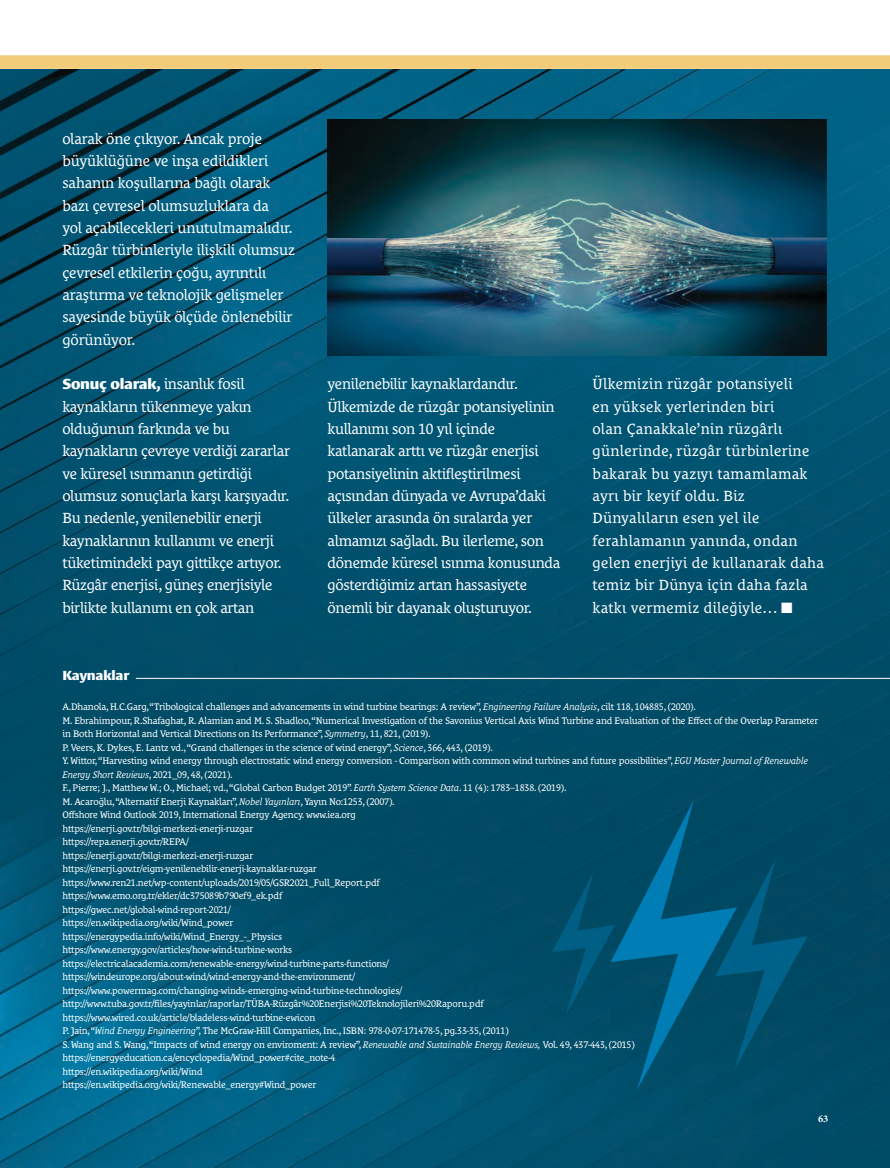
<style>
.page{position:relative;width:890px;height:1168px;background:#fff}
.page>*{position:absolute;margin:0;border:0;box-sizing:border-box;transform-origin:0 0}
.t1{font:15px/22.4px "Le Monde Courrier Pro";letter-spacing:-.02em;color:#fff}
.t2{font:15px/22.4px "Le Monde Courrier Pro";letter-spacing:.02em;color:#fff}
.t3{font:700 expanded 13.5px "Le Monde Sans Pro";letter-spacing:-.02em;color:#fff}
.t4{font:700 10.35px "Minion Pro";color:#fff}
.t5{font:9.75px/13.5px "Le Monde Courrier Pro";letter-spacing:-.02em;color:#fff}
.s1{font-family:"Le Monde Sans Pro";font-weight:700;font-stretch:expanded}
.s2{font-style:italic}
</style>
<div class="page">
<img style="left:0;top:69px;width:889px;height:1098px">
<hr style="left:136px;top:677px;width:753px;height:1px;background:#fff">
<img style="left:327px;top:119px;width:499px;height:236px">
<svg style="left:552px;top:799px;width:255px;height:291px;background:#005170"></svg>
<div style="left:0;top:55px;width:889px;height:14px;background:#f2cc79"></div>
<p class="t1" style="left:62px;top:125px;width:234px">olarak öne çıkıyor. Ancak proje büyüklüğüne ve inşa edildikleri sahanın koşullarına bağlı olarak bazı çevresel olumsuzluklara da<br>yol açabilecekleri unutulmamalıdır.<br>Rüzgâr türbinleriyle ilişkili olumsuz çevresel etkilerin çoğu, ayrıntılı araştırma ve teknolojik gelişmeler sayesinde büyük ölçüde önlenebilir görünüyor.</p>
<p class="t1" style="left:62px;top:371px;width:229px"><span class="s1">Sonuç olarak,</span> insanlık fosil kaynakların tükenmeye yakın olduğunun farkında ve bu kaynakların çevreye verdiği zararlar ve küresel ısınmanın getirdiği olumsuz sonuçlarla karşı karşıyadır.<br>Bu nedenle, yenilenebilir enerji kaynaklarının kullanımı ve enerji tüketimindeki payı gittikçe artıyor.<br>Rüzgâr enerjisi, güneş enerjisiyle birlikte kullanımı en çok artan</p>
<p class="t1" style="left:327px;top:371px;width:234px">yenilenebilir kaynaklardandır.<br>Ülkemizde de rüzgâr potansiyelinin kullanımı son 10 yıl içinde katlanarak arttı ve rüzgâr enerjisi potansiyelinin aktifleştirilmesi açısından dünyada ve Avrupa’daki ülkeler arasında ön sıralarda yer almamızı sağladı. Bu ilerleme, son dönemde küresel ısınma konusunda gösterdiğimiz artan hassasiyete önemli bir dayanak oluşturuyor.</p>
<p class="t2" style="left:592px;top:371px;width:233px">Ülkemizin rüzgâr potansiyeli<br>en yüksek yerlerinden biri<br>olan Çanakkale’nin rüzgârlı günlerinde, rüzgâr türbinlerine bakarak bu yazıyı tamamlamak ayrı bir keyif oldu. Biz<br>Dünyalıların esen yel ile ferahlamanın yanında, ondan gelen enerjiyi de kullanarak daha temiz bir Dünya için daha fazla katkı vermemiz dileğiyle… ■</p>
<h2 class="t3" style="left:62px;top:665px;width:69px">Kaynaklar</h2>
<p class="t5" style="left:62px;top:698px;width:757px">A.Dhanola, H.C.Garg, “Tribological challenges and advancements in wind turbine bearings: A review”, <span class="s2">Engineering Failure Analysis</span>, cilt 118, 104885, (2020).<br>M. Ebrahimpour, R.Shafaghat, R. Alamian and M. S. Shadloo, “Numerical Investigation of the Savonius Vertical Axis Wind Turbine and Evaluation of the Effect of the Overlap Parameter in Both Horizontal and Vertical Directions on Its Performance”, <span class="s2">Symmetry</span>, 11, 821, (2019).<br>P. Veers, K. Dykes, E. Lantz vd., “Grand challenges in the science of wind energy”, <span class="s2">Science</span>, 366, 443, (2019).<br>Y. Wittor, “Harvesting wind energy through electrostatic wind energy conversion - Comparison with common wind turbines and future possibilities”, <span class="s2">EGU Master Journal of Renewable Energy Short Reviews</span>, 2021_09, 48, (2021).<br>F., Pierre; J., Matthew W.; O., Michael; vd., “Global Carbon Budget 2019”. <span class="s2">Earth System Science Data</span>. 11 (4): 1783–1838. (2019).<br>M. Acaroğlu, “Alternatif Enerji Kaynakları”, <span class="s2">Nobel Yayınları</span>, Yayın No:1253, (2007).<br>Offshore Wind Outlook 2019, International Energy Agency. www.iea.org<br>https://enerji.gov.tr/bilgi-merkezi-enerji-ruzgar<br>https://repa.enerji.gov.tr/REPA/<br>https://enerji.gov.tr/bilgi-merkezi-enerji-ruzgar<br>https://enerji.gov.tr/eigm-yenilenebilir-enerji-kaynaklar-ruzgar<br>https://www.ren21.net/wp-content/uploads/2019/05/GSR2021_Full_Report.pdf<br>https://www.emo.org.tr/ekler/dc375089b790ef9_ek.pdf<br>https://gwec.net/global-wind-report-2021/<br>https://en.wikipedia.org/wiki/Wind_power<br>https://energypedia.info/wiki/Wind_Energy_-_Physics<br>https://www.energy.gov/articles/how-wind-turbine-works<br>https://electricalacademia.com/renewable-energy/wind-turbine-parts-functions/<br>https://windeurope.org/about-wind/wind-energy-and-the-environment/<br>https://www.powermag.com/changing-winds-emerging-wind-turbine-technologies/ http://www.tuba.gov.tr/files/yayinlar/raporlar/TÜBA-Rüzgâr%20Enerjisi%20Teknolojileri%20Raporu.pdf<br>https://www.wired.co.uk/article/bladeless-wind-turbine-ewicon<br>P. Jain, “<span class="s2">Wind Energy Engineering</span>”, The McGraw-Hill Companies, Inc., ISBN: 978-0-07-171478-5, pg.33-35, (2011)<br>S. Wang and S. Wang, “Impacts of wind energy on enviroment: A review”, <span class="s2">Renewable and Sustainable Energy Reviews,</span> Vol. 49, 437-443, (2015) https://energyeducation.ca/encyclopedia/Wind_power#cite_note-4<br>https://en.wikipedia.org/wiki/Wind<br>https://en.wikipedia.org/wiki/Renewable_energy#Wind_power</p>
<p class="t4" style="left:818px;top:1111px;width:12px">63</p>
</div>
